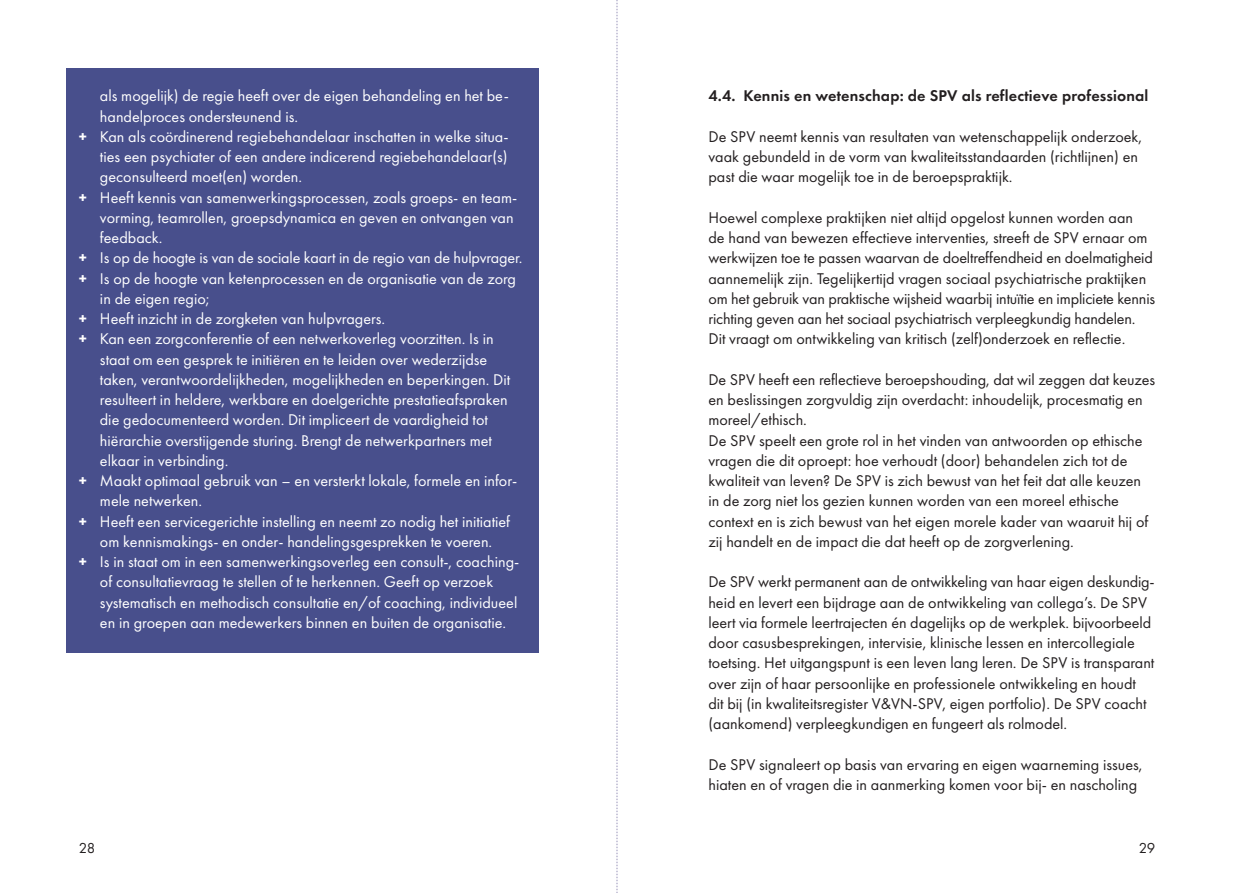
<style>
.page{position:relative;width:1234px;height:893px;background:#fff}
.page>*{position:absolute;margin:0;border:0;box-sizing:border-box;transform-origin:0 0}
.t1{font:16.2px/20.2px "Futura PT";color:#231f20}
.t2{font:16.2px "Futura PT";color:#fff}
.t3{font:600 16.2px "Futura PT";letter-spacing:.01em;color:#231f20}
.t4{font:15px "Futura PT";color:#231f20}
.s1{font-weight:600}
</style>
<div class="page">
<svg style="left:616px;top:0;width:1px;height:893px"></svg>
<div style="left:66px;top:68px;width:472px;height:79px;background:#484f8c"></div>
<div style="left:66px;top:108px;width:472px;height:99px;background:#484f8c"></div>
<div style="left:66px;top:169px;width:472px;height:99px;background:#484f8c"></div>
<div style="left:66px;top:250px;width:472px;height:79px;background:#484f8c"></div>
<div style="left:66px;top:311px;width:472px;height:180px;background:#484f8c"></div>
<div style="left:66px;top:452px;width:472px;height:79px;background:#484f8c"></div>
<div style="left:66px;top:493px;width:472px;height:79px;background:#484f8c"></div>
<div style="left:66px;top:533px;width:472px;height:120px;background:#484f8c"></div>
<p class="t2" style="left:100px;top:86px;width:410px">als mogelijk) de regie heeft over de eigen behandeling en het be-</p>
<p class="t2" style="left:100px;top:107px;width:199px">handelproces ondersteunend is.</p>
<p class="t2" style="left:79px;top:127px;width:431px"><span class="s1">+</span> Kan als coördinerend regiebehandelaar inschatten in welke situa-</p>
<p class="t2" style="left:100px;top:147px;width:409px">ties een psychiater of een andere indicerend regiebehandelaar(s)</p>
<p class="t2" style="left:100px;top:167px;width:204px">geconsulteerd moet(en) worden.</p>
<p class="t2" style="left:79px;top:188px;width:440px"><span class="s1">+</span> Heeft kennis van samenwerkingsprocessen, zoals groeps- en team-</p>
<p class="t2" style="left:100px;top:208px;width:415px">vorming, teamrollen, groepsdynamica en geven en ontvangen van</p>
<p class="t2" style="left:100px;top:228px;width:64px">feedback.</p>
<p class="t2" style="left:79px;top:248px;width:445px"><span class="s1">+</span> Is op de hoogte is van de sociale kaart in de regio van de hulpvrager.</p>
<p class="t2" style="left:79px;top:269px;width:438px"><span class="s1">+</span> Is op de hoogte van ketenprocessen en de organisatie van de zorg</p>
<p class="t2" style="left:100px;top:289px;width:111px">in de eigen regio;</p>
<p class="t2" style="left:79px;top:309px;width:308px"><span class="s1">+</span> Heeft inzicht in de zorgketen van hulpvragers.</p>
<p class="t2" style="left:79px;top:329px;width:416px"><span class="s1">+</span> Kan een zorgconferentie of een netwerkoverleg voorzitten. Is in</p>
<p class="t2" style="left:100px;top:350px;width:389px">staat om een gesprek te initiëren en te leiden over wederzijdse</p>
<p class="t2" style="left:100px;top:370px;width:411px">taken, verantwoordelijkheden, mogelijkheden en beperkingen. Dit</p>
<p class="t2" style="left:100px;top:390px;width:409px">resulteert in heldere, werkbare en doelgerichte prestatieafspraken</p>
<p class="t2" style="left:100px;top:410px;width:389px">die gedocumenteerd worden. Dit impliceert de vaardigheid tot</p>
<p class="t2" style="left:100px;top:431px;width:393px">hiërarchie overstijgende sturing. Brengt de netwerkpartners met</p>
<p class="t2" style="left:100px;top:451px;width:130px">elkaar in verbinding.</p>
<p class="t2" style="left:79px;top:471px;width:440px"><span class="s1">+</span> Maakt optimaal gebruik van – en versterkt lokale, formele en infor-</p>
<p class="t2" style="left:100px;top:491px;width:104px">mele netwerken.</p>
<p class="t2" style="left:79px;top:512px;width:433px"><span class="s1">+</span> Heeft een servicegerichte instelling en neemt zo nodig het initiatief</p>
<p class="t2" style="left:100px;top:532px;width:394px">om kennismakings- en onder- handelingsgesprekken te voeren.</p>
<p class="t2" style="left:79px;top:552px;width:442px"><span class="s1">+</span> Is in staat om in een samenwerkingsoverleg een consult-, coaching-</p>
<p class="t2" style="left:100px;top:572px;width:394px">of consultatievraag te stellen of te herkennen. Geeft op verzoek</p>
<p class="t2" style="left:100px;top:593px;width:419px">systematisch en methodisch consultatie en/of coaching, individueel</p>
<p class="t2" style="left:100px;top:613px;width:407px">en in groepen aan medewerkers binnen en buiten de organisatie.</p>
<p class="t3" style="left:708px;top:86px;width:441px">4.4. Kennis en wetenschap: de SPV als reflectieve professional</p>
<p class="t1" style="left:708px;top:126px;width:435px">De SPV neemt kennis van resultaten van wetenschappelijk onderzoek, vaak gebundeld in de vorm van kwaliteitsstandaarden (richtlijnen) en past die waar mogelijk toe in de beroepspraktijk.</p>
<p class="t1" style="left:708px;top:207px;width:448px">Hoewel complexe praktijken niet altijd opgelost kunnen worden aan<br>de hand van bewezen effectieve interventies, streeft de SPV ernaar om werkwijzen toe te passen waarvan de doeltreffendheid en doelmatigheid aannemelijk zijn. Tegelijkertijd vragen sociaal psychiatrische praktijken om het gebruik van praktische wijsheid waarbij intuïtie en impliciete kennis richting geven aan het sociaal psychiatrisch verpleegkundig handelen.<br>Dit vraagt om ontwikkeling van kritisch (zelf)onderzoek en reflectie.</p>
<p class="t1" style="left:708px;top:369px;width:448px">De SPV heeft een reflectieve beroepshouding, dat wil zeggen dat keuzes en beslissingen zorgvuldig zijn overdacht: inhoudelijk, procesmatig en moreel/ethisch.<br>De SPV speelt een grote rol in het vinden van antwoorden op ethische vragen die dit oproept: hoe verhoudt (door) behandelen zich tot de kwaliteit van leven? De SPV is zich bewust van het feit dat alle keuzen in de zorg niet los gezien kunnen worden van een moreel ethische context en is zich bewust van het eigen morele kader van waaruit hij of zij handelt en de impact die dat heeft op de zorgverlening.</p>
<p class="t1" style="left:708px;top:572px;width:447px">De SPV werkt permanent aan de ontwikkeling van haar eigen deskundig&shy;heid en levert een bijdrage aan de ontwikkeling van collega’s. De SPV leert via formele leertrajecten én dagelijks op de werkplek. bijvoorbeeld door casusbesprekingen, intervisie, klinische lessen en intercollegiale toetsing. Het uitgangspunt is een leven lang leren. De SPV is transparant over zijn of haar persoonlijke en professionele ontwikkeling en houdt dit bij (in kwaliteitsregister V&amp;VN-SPV, eigen portfolio). De SPV coacht (aankomend) verpleegkundigen en fungeert als rolmodel.</p>
<p class="t1" style="left:708px;top:754px;width:435px">De SPV signaleert op basis van ervaring en eigen waarneming issues, hiaten en of vragen die in aanmerking komen voor bij- en nascholing</p>
<p class="t4" style="left:79px;top:839px;width:18px">28</p>
<p class="t4" style="left:1138px;top:839px;width:18px">29</p>
</div>
